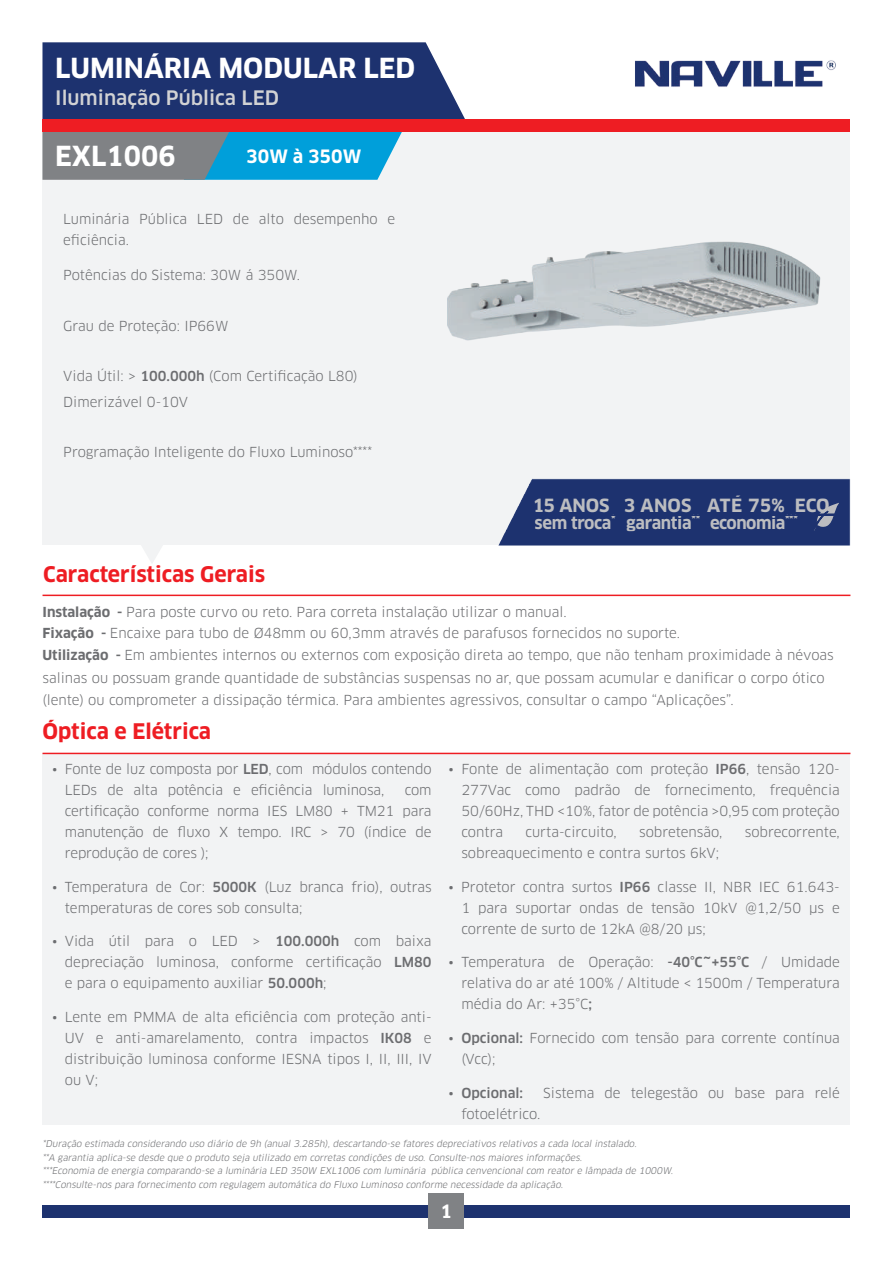
<style>
.page{position:relative;width:893px;height:1263px;background:#fff}
.page>*{position:absolute;margin:0;border:0;box-sizing:border-box;transform-origin:0 0}
.t1{font:700 27px "Clan OT";color:#fff}
.t2{font:700 21px "Clan OT";color:#ee1d23}
.t3{font:500 19.5px "Clan OT";color:#d1d2d4}
.t4{font:700 18px "Clan OT";letter-spacing:-.01em;color:#bcbdc0}
.t5{font:700 18px "Clan OT";color:#fff}
.t6{font:700 16.5px "Clan OT";letter-spacing:-.025em;color:#bcbdc0}
.t7{font:13.5px/21px "Clan OT";color:#6c6d70}
.t8{font:500 13.5px "Clan OT";color:#6c6d70}
.t9{font:italic 9px/13.5px "Clan OT";color:#6c6d70}
.s1{font-weight:500}
.s2{font-weight:700}
.s3{font-weight:400}
</style>
<div class="page">
<div style="left:43px;top:122px;width:807px;height:422px;background:#f2f3f4"></div>
<svg style="left:42px;top:131px;width:360px;height:49px;background:#4794b2"></svg>
<div style="left:42px;top:42px;width:423px;height:79px;background:#1d326f"></div>
<div style="left:43px;top:119px;width:807px;height:13px;background:#ee1d23"></div>
<div style="left:43px;top:1205px;width:807px;height:13px;background:#1d326f"></div>
<div style="left:429px;top:1194px;width:35px;height:35px;background:#808285"></div>
<img style="left:635px;top:60px;width:201px;height:27px">
<svg style="left:118px;top:544px;width:68px;height:19px"></svg>
<img style="left:498px;top:478px;width:352px;height:67px">
<hr style="left:43px;top:595px;width:807px;height:1px;background:#ee1d23">
<div style="left:43px;top:754px;width:807px;height:371px;background:#f2f3f4"></div>
<hr style="left:43px;top:753px;width:807px;height:1px;background:#ee1d23">
<svg style="left:811px;top:499px;width:35px;height:35px"></svg>
<div style="left:531px;top:497px;width:310px;height:18px;border:2px solid #1d326f"></div>
<div style="left:533px;top:514px;width:308px;height:19px;border:2px solid #1d326f"></div>
<img style="left:447px;top:241px;width:374px;height:100px">
<h1 class="t1" style="left:55px;top:52px;width:362px">LUMINÁRIA MODULAR LED</h1>
<h3 class="t3" style="left:55px;top:86px;width:225px">Iluminação Pública LED</h3>
<h1 class="t1" style="left:55px;top:140px;width:122px">EXL1006</h1>
<h3 class="t5" style="left:246px;top:146px;width:117px">30W à 350W</h3>
<p class="t7" style="left:63px;top:208px;width:333px">Luminária Pública LED de alto desempenho e eficiência.</p>
<p class="t7" style="left:63px;top:265px;width:238px">Potências do Sistema: 30W á 350W.</p>
<p class="t7" style="left:63px;top:315px;width:167px">Grau de Proteção: IP66W</p>
<p class="t7" style="left:63px;top:364px;width:296px;line-height:25.2px">Vida Útil: &gt; <span class="s1">100.000h</span> (Com Certificação L80)<br>Dimerizável 0-10V</p>
<p class="t7" style="left:63px;top:442px;width:310px">Programação Inteligente do Fluxo Luminoso****</p>
<h3 class="t4" style="left:533px;top:495px;width:298px">15 ANOS 3 ANOS ATÉ 75% ECO</h3>
<p class="t6" style="left:535px;top:513px;width:265px">sem troca<sup>*</sup> garantia<sup>**</sup> economia<sup>***</sup></p>
<h2 class="t2" style="left:43px;top:562px;width:223px">Características Gerais</h2>
<p class="t7" style="left:43px;top:601px;width:639px"><span class="s2">Instalação -</span> Para poste curvo ou reto. Para correta instalação utilizar o manual.<br><span class="s2">Fixação -</span> Encaixe para tubo de Ø48mm ou 60,3mm através de parafusos fornecidos no suporte.</p>
<p class="t7" style="left:43px;top:644px;width:793px;line-height:22.5px"><span class="s2">Utilização -</span> Em ambientes internos ou externos com exposição direta ao tempo, que não tenham proximidade à névoas salinas ou possuam grande quantidade de substâncias suspensas no ar, que possam acumular e danificar o corpo ótico (lente) ou comprometer a dissipação térmica. Para ambientes agressivos, consultar o campo “Aplicações”.</p>
<h2 class="t2" style="left:43px;top:719px;width:170px">Óptica e Elétrica</h2>
<p class="t7" style="left:65px;top:758px;width:368px;text-indent:-13px">• Fonte de luz composta por <span class="s1">LED</span>, com módulos contendo<br>LEDs de alta potência e eficiência luminosa,</p>
<p class="t7" style="left:65px;top:779px;width:368px;text-align:justify;text-indent:340px">com certificação conforme norma IES LM80 + TM21 para manutenção de fluxo X tempo. IRC &gt; 70 (índice de reprodução de cores );</p>
<p class="t7" style="left:65px;top:876px;width:368px;text-indent:-13px">• Temperatura de Cor: <span class="s1">5000K</span> (Luz branca frio), outras temperaturas de cores sob consulta;</p>
<p class="t7" style="left:65px;top:931px;width:368px;text-align:justify;text-indent:-13px">• Vida útil para o LED &gt; <span class="s1">100.000h</span> com baixa depreciação luminosa, conforme certificação <span class="s1">LM80 </span>e para o equipamento auxiliar <span class="s1">50.000h</span>;</p>
<p class="t7" style="left:65px;top:1007px;width:368px;text-align:justify;text-indent:-13px">• Lente em PMMA de alta eficiência com proteção anti-UV e anti-amarelamento, contra impactos <span class="s1">IK08</span> e distribuição luminosa conforme IESNA tipos I, II, III, IV ou V;</p>
<p class="t7" style="left:461px;top:758px;width:380px;text-align:justify;text-indent:-13px">• Fonte de alimentação com proteção <span class="s1">IP66</span>, tensão 120- 277Vac como padrão de fornecimento, frequência 50/60Hz, THD &lt;10%, fator de potência &gt;0,95 com proteção contra</p>
<p class="t7" style="left:525px;top:821px;width:93px">curta-circuito,</p>
<p class="t7" style="left:639px;top:821px;width:85px">sobretensão,</p>
<p class="t7" style="left:745px;top:821px;width:97px">sobrecorrente,</p>
<p class="t7" style="left:461px;top:842px;width:259px">sobreaquecimento e contra surtos 6kV;</p>
<p class="t7" style="left:461px;top:876px;width:380px;text-align:justify;text-indent:-13px">• Protetor contra surtos <span class="s1">IP66</span> classe II, NBR IEC 61.643- 1 para suportar ondas de tensão 10kV @1,2/50 µs e corrente de surto de 12kA @8/20 µs;</p>
<p class="t7" style="left:461px;top:952px;width:380px;text-align:justify;text-indent:-13px">• Temperatura de Operação: <span class="s1">-40°C~+55°C</span> / Umidade relativa do ar até 100% / Altitude &lt; 1500m / Temperatura média do Ar: +35°C<span class="s1">;</span></p>
<p class="t7" style="left:461px;top:1028px;width:380px;text-indent:-13px">• <span class="s1">Opcional:</span> Fornecido com tensão para corrente contínua (Vcc);</p>
<p class="t8" style="left:449px;top:1085px;width:76px"><span class="s3">•</span> Opcional:</p>
<p class="t7" style="left:543px;top:1082px;width:298px">Sistema de telegestão ou base para relé</p>
<p class="t7" style="left:461px;top:1103px;width:81px">fotoelétrico.</p>
<p class="t9" style="left:43px;top:1137px;width:634px">*Duração estimada considerando uso diário de 9h (anual 3.285h), descartando-se fatores depreciativos relativos a cada local instalado.<br>**A garantia aplica-se desde que o produto seja utilizado em corretas condições de uso. Consulte-nos maiores informações.<br>***Economia de energia comparando-se a luminária LED 350W EXL1006 com luminária pública cenvencional com reator e lâmpada de 1000W. ****Consulte-nos para fornecimento com regulagem automática do Fluxo Luminoso conforme necessidade da aplicação.</p>
<h3 class="t5" style="left:441px;top:1200px;width:13px">1</h3>
</div>
